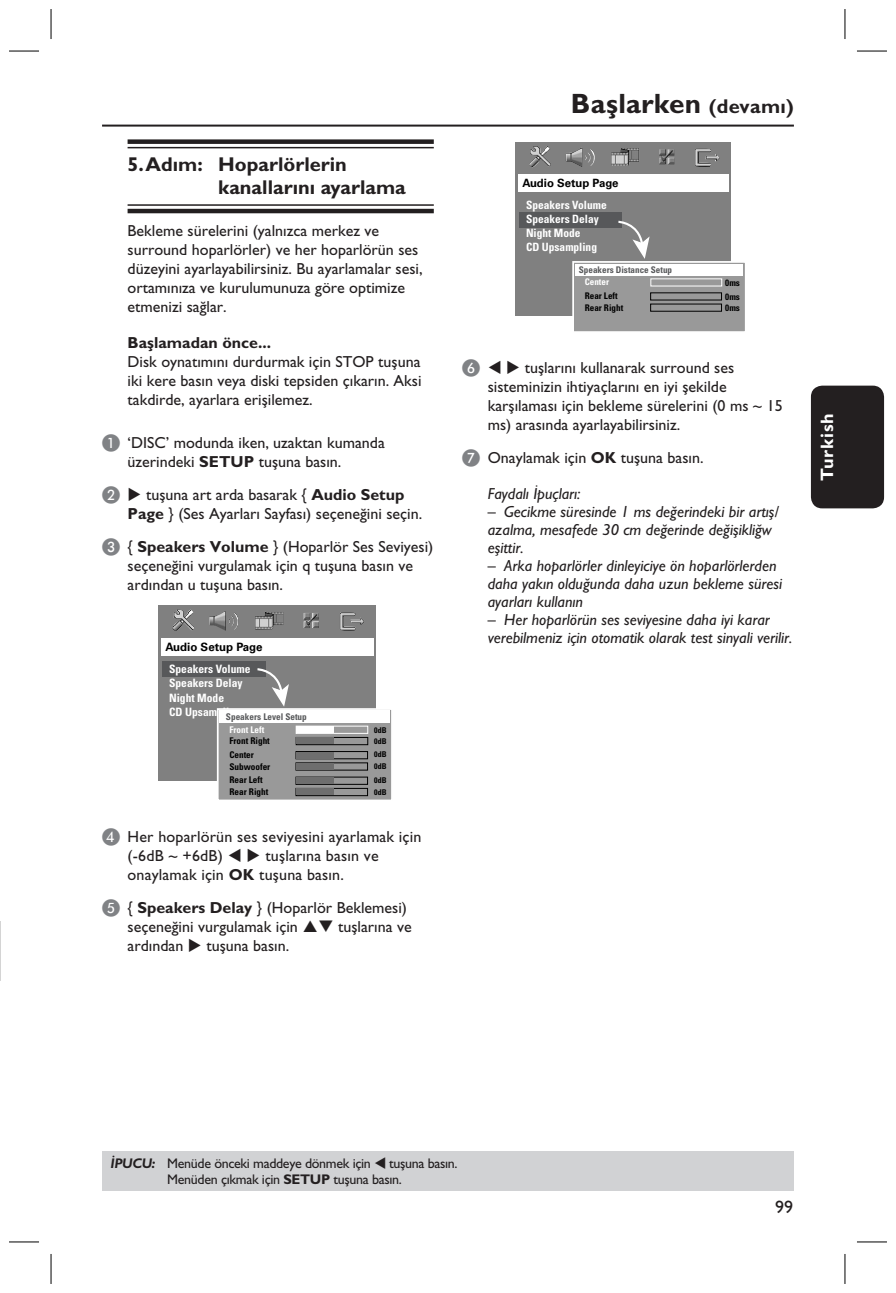
<style>
.page{position:relative;width:896px;height:1293px;background:#fff}
.page>*{position:absolute;margin:0;border:0;box-sizing:border-box;transform-origin:0 0}
.t1{font:700 28px "Gill Sans Tur";letter-spacing:.005em;color:#231f20}
.t2{font:700 20px/23px "Gill Sans Tur";color:#231f20}
.t3{font:700 18px "Gill Sans Std";letter-spacing:.05em;color:#fff}
.t4{font:18px "Gill Sans Std";color:#231f20}
.t5{font:18px "Philips Pi Roman";color:#808285}
.t6{font:16px/19px "Gill Sans Tur";color:#231f20}
.t7{font:italic 16px/18px "Gill Sans Tur";color:#231f20}
.t8{font:700 16px "Gill Sans Tur";color:#231f20}
.t9{font:14px/16px "Gill Sans Tur";letter-spacing:-.025em;color:#231f20}
.t10{font:700 condensed 11.6px/14.4px "Univers";color:#fff}
.t11{font:700 11.6px "Univers";color:#000}
.t12{font:700 condensed 11.4px/14.2px "Univers";color:#fff}
.t13{font:700 11.4px "Univers";color:#000}
.t14{font:700 condensed 9.2px/13.8px "Univers";color:#000}
.t15{font:700 condensed 9.2px "Univers";color:#57585a}
.t16{font:700 condensed 9.2px "Univers";color:#fff}
.t17{font:700 condensed 8px/11.6px "Univers";color:#000}
.s1{font-family:"Philips Pi Roman";font-size:18px;color:#808285}
.s2{font-weight:700}
.s3{font-size:20px}
.s4{font-weight:700;font-style:italic}
</style>
<div class="page">
<div style="left:811px;top:386px;width:73px;height:122px;background:#231f20;border-radius:11px"></div>
<img style="left:0;top:921px;width:1px;height:60px">
<div style="left:128px;top:139px;width:306px;height:5px;background:#231f20"></div>
<hr style="left:128px;top:147px;width:306px;height:1px;background:#231f20">
<hr style="left:128px;top:204px;width:306px;height:2px;background:#231f20">
<hr style="left:128px;top:209px;width:306px;height:4px;background:#231f20">
<div style="left:158px;top:605px;width:218px;height:51px;background:#808080"></div>
<div style="left:158px;top:650px;width:218px;height:131px;background:#808080"></div>
<div style="left:161px;top:637px;width:213px;height:18px;background:#fff"></div>
<img style="left:172px;top:609px;width:22px;height:22px">
<img style="left:340px;top:612px;width:24px;height:19px">
<img style="left:255px;top:612px;width:28px;height:17px">
<img style="left:304px;top:613px;width:15px;height:15px">
<img style="left:209px;top:611px;width:29px;height:19px">
<div style="left:162px;top:661px;width:103px;height:15px;background:#57585a"></div>
<svg style="left:255px;top:667px;width:34px;height:39px"></svg>
<div style="left:217px;top:708px;width:176px;height:93px;background:#999;border:2px solid #fff"></div>
<div style="left:296px;top:726px;width:72px;height:7px;background:#999;border:1px solid #fff"></div>
<div style="left:296px;top:737px;width:72px;height:8px;background:#999;border:1px solid #000"></div>
<div style="left:296px;top:751px;width:72px;height:8px;background:#999;border:1px solid #000"></div>
<div style="left:296px;top:762px;width:72px;height:8px;background:#999;border:1px solid #000"></div>
<div style="left:296px;top:788px;width:72px;height:8px;background:#999;border:1px solid #000"></div>
<div style="left:219px;top:710px;width:171px;height:13px;background:#fff"></div>
<div style="left:297px;top:726px;width:37px;height:7px;background:#fff"></div>
<div style="left:296px;top:788px;width:38px;height:7px;background:#6e6e6e"></div>
<div style="left:296px;top:777px;width:38px;height:7px;background:#6e6e6e"></div>
<div style="left:296px;top:763px;width:38px;height:6px;background:#6e6e6e"></div>
<div style="left:296px;top:752px;width:38px;height:6px;background:#6e6e6e"></div>
<div style="left:296px;top:737px;width:37px;height:7px;background:#6e6e6e"></div>
<div style="left:515px;top:142px;width:216px;height:50px;background:#808080"></div>
<div style="left:515px;top:187px;width:216px;height:129px;background:#808080"></div>
<div style="left:518px;top:174px;width:210px;height:17px;background:#fff"></div>
<img style="left:529px;top:146px;width:22px;height:21px">
<img style="left:695px;top:148px;width:24px;height:19px">
<img style="left:611px;top:148px;width:28px;height:18px">
<img style="left:659px;top:149px;width:15px;height:15px">
<img style="left:566px;top:148px;width:29px;height:19px">
<div style="left:519px;top:212px;width:102px;height:16px;background:#57585a"></div>
<svg style="left:618px;top:220px;width:31px;height:39px"></svg>
<div style="left:572px;top:261px;width:174px;height:72px;background:#999;border:2px solid #fff"></div>
<div style="left:650px;top:278px;width:72px;height:8px;background:#999;border:1px solid #fff"></div>
<div style="left:650px;top:292px;width:72px;height:8px;background:#999;border:1px solid #000"></div>
<div style="left:575px;top:264px;width:168px;height:11px;background:#fff"></div>
<hr style="left:102px;top:125px;width:692px;height:2px;background:#231f20">
<div style="left:102px;top:1151px;width:692px;height:40px;background:#d1d2d4"></div>
<hr style="left:9px;top:51px;width:30px;height:1px;background:#000">
<hr style="left:857px;top:51px;width:30px;height:1px;background:#000">
<hr style="left:9px;top:1241px;width:30px;height:1px;background:#000">
<hr style="left:857px;top:1241px;width:30px;height:1px;background:#000">
<hr style="left:51px;top:9px;width:1px;height:30px;background:#000">
<hr style="left:51px;top:1254px;width:1px;height:30px;background:#000">
<hr style="left:844px;top:9px;width:1px;height:30px;background:#000">
<hr style="left:844px;top:1254px;width:1px;height:30px;background:#000">
<p class="t2" style="left:218px;top:155px;width:189px;text-indent:-91px">5. Adım: Hoparlörlerin kanallarını ayarlama</p>
<p class="t6" style="left:128px;top:223px;width:296px">Bekleme sürelerini (yalnızca merkez ve surround hoparlörler) ve her hoparlörün ses düzeyini ayarlayabilirsiniz. Bu ayarlamalar sesi, ortamınıza ve kurulumunuza göre optimize etmenizi sağlar.</p>
<p class="t8" style="left:128px;top:336px;width:145px">Başlamadan önce...</p>
<p class="t6" style="left:128px;top:353px;width:295px;text-align:justify">Disk oynatımını durdurmak için STOP tuşuna iki kere basın veya diski tepsiden çıkarın. Aksi takdirde, ayarlara erişilemez.</p>
<p class="t6" style="left:128px;top:434px;width:259px;text-indent:-26px"><span class="s1">A</span> ‘DISC’ modunda iken, uzaktan kumanda üzerindeki <span class="s2">SETUP</span> tuşuna basın.</p>
<p class="t5" style="left:102px;top:486px;width:19px">B</p>
<p class="t6" style="left:128px;top:487px;width:296px;text-align:center">tuşuna art arda basarak { <span class="s2">Audio Setup<br>Page</span> } (Ses Ayarları Sayfası) seçeneğini seçin.</p>
<p class="t6" style="left:128px;top:539px;width:307px;text-indent:-26px"><span class="s1">C</span> { <span class="s2">Speakers Volume</span> } (Hoparlör Ses Seviyesi) seçeneğini vurgulamak için q tuşuna basın ve ardından u tuşuna basın.</p>
<p class="t11" style="left:165px;top:642px;width:99px">Audio Setup Page</p>
<p class="t10" style="left:169px;top:662px;width:83px">Speakers Volume<br>Speakers Delay<br>Night Mode<br>CD Upsampling</p>
<p class="t16" style="left:229px;top:726px;width:36px">Front Left</p>
<p class="t14" style="left:229px;top:735px;width:42px">Front Right<br>Center</p>
<p class="t14" style="left:229px;top:760px;width:42px">Subwoofer<br>Rear Left</p>
<p class="t14" style="left:229px;top:786px;width:40px">Rear Right</p>
<p class="t15" style="left:226px;top:713px;width:82px">Speakers Level Setup</p>
<p class="t17" style="left:374px;top:725px;width:14px">0dB<br>0dB</p>
<p class="t17" style="left:374px;top:749px;width:14px">0dB<br>0dB</p>
<p class="t17" style="left:374px;top:775px;width:14px">0dB<br>0dB</p>
<p class="t6" style="left:128px;top:828px;width:295px;text-indent:-26px"><span class="s1">D</span> Her hoparlörün ses seviyesini ayarlamak için (-6dB ~ +6dB)</p>
<p class="t6" style="left:128px;top:847px;width:253px;text-indent:138px">tuşlarına basın ve onaylamak için <span class="s2">OK</span> tuşuna basın.</p>
<p class="t6" style="left:128px;top:900px;width:281px;text-indent:-26px"><span class="s1">E</span> { <span class="s2">Speakers Delay</span> } (Hoparlör Beklemesi) seçeneğini vurgulamak için</p>
<p class="t6" style="left:338px;top:919px;width:75px">tuşlarına ve</p>
<p class="t6" style="left:128px;top:938px;width:57px">ardından</p>
<p class="t6" style="left:206px;top:938px;width:84px">tuşuna basın.</p>
<h1 class="t1" style="left:571px;top:94px;width:224px">Başlarken <span class="s3">(devamı)</span></h1>
<p class="t13" style="left:522px;top:178px;width:98px">Audio Setup Page</p>
<p class="t12" style="left:526px;top:199px;width:82px">Speakers Volume<br>Speakers Delay<br>Night Mode<br>CD Upsampling</p>
<p class="t16" style="left:585px;top:279px;width:26px">Center</p>
<p class="t14" style="left:585px;top:291px;width:40px;line-height:11.4px">Rear Left<br>Rear Right</p>
<p class="t15" style="left:579px;top:266px;width:95px">Speakers Distance Setup</p>
<p class="t14" style="left:725px;top:276px;width:16px">0ms<br>0ms</p>
<p class="t14" style="left:725px;top:302px;width:16px">0ms</p>
<p class="t5" style="left:462px;top:359px;width:19px">F</p>
<p class="t6" style="left:488px;top:359px;width:296px;text-indent:37px">tuşlarını kullanarak surround ses sisteminizin ihtiyaçlarını en iyi şekilde karşılaması için bekleme sürelerini (0 ms ~ 15 ms) arasında ayarlayabilirsiniz.</p>
<p class="t6" style="left:462px;top:450px;width:243px"><span class="s1">G</span> Onaylamak için <span class="s2">OK</span> tuşuna basın.</p>
<p class="t7" style="left:488px;top:486px;width:94px">Faydalı İpuçları:</p>
<p class="t7" style="left:488px;top:504px;width:293px">– Gecikme süresinde 1 ms değerindeki bir artış/ azalma, mesafede 30 cm değerinde değişikliğw eşittir.</p>
<p class="t7" style="left:488px;top:558px;width:296px">– Arka hoparlörler dinleyiciye ön hoparlörlerden daha yakın olduğunda daha uzun bekleme süresi ayarları kullanın</p>
<p class="t7" style="left:488px;top:612px;width:306px">– Her hoparlörün ses seviyesine daha iyi karar verebilmeniz için otomatik olarak test sinyali verilir.</p>
<p class="t3" style="left:821px;top:480px;width:69px;rotate:-90deg">Turkish</p>
<p class="t9" style="left:111px;top:1156px;width:262px"><span class="s4">İPUCU:</span> Menüde önceki maddeye dönmek için</p>
<p class="t9" style="left:167px;top:1156px;width:292px;text-indent:222px">tuşuna basın.<br>Menüden çıkmak için <span class="s2">SETUP</span> tuşuna basın.</p>
<p class="t4" style="left:775px;top:1201px;width:19px">99</p>
</div>
